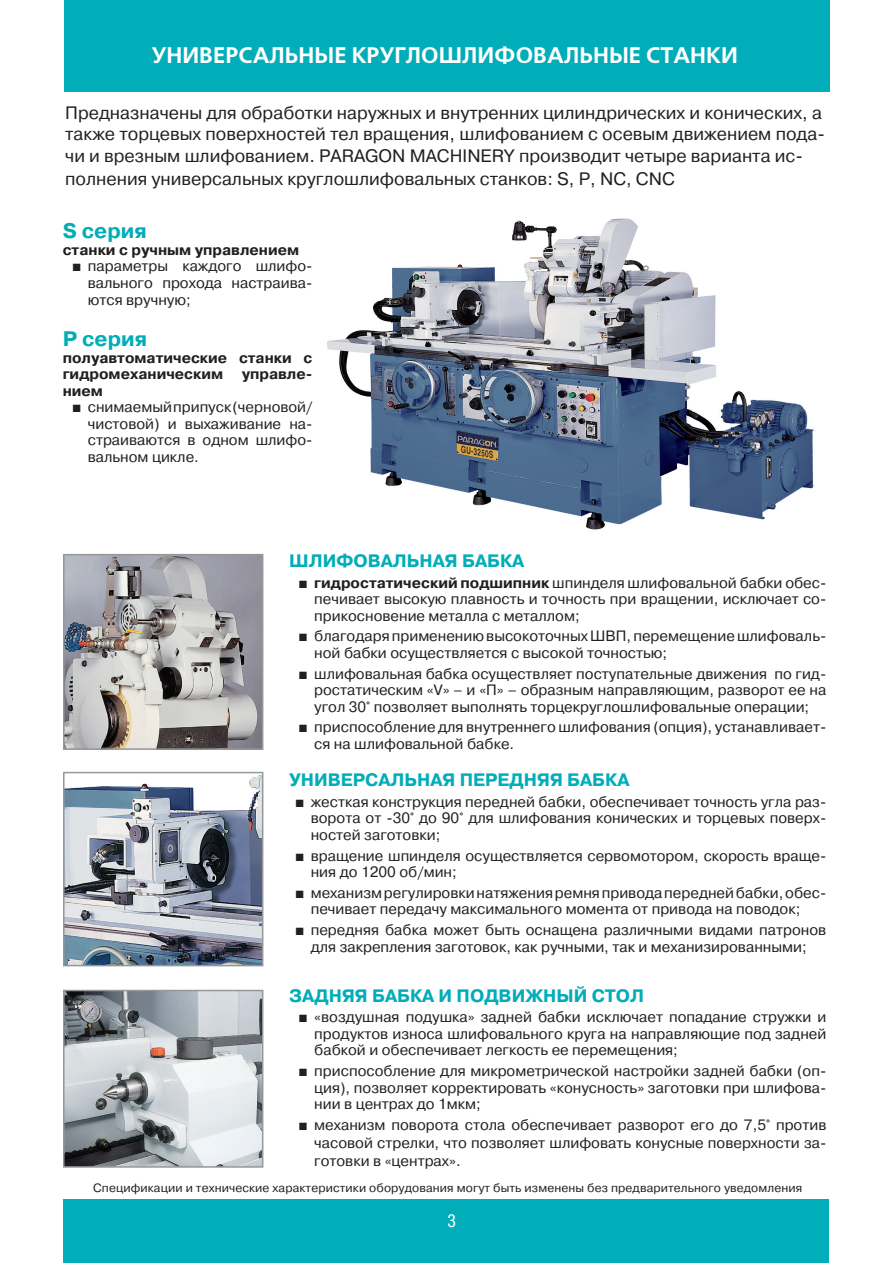
<style>
.page{position:relative;width:893px;height:1263px;background:#fff}
.page>*{position:absolute;margin:0;border:0;box-sizing:border-box;transform-origin:0 0}
.t1{font:700 22.5px "Free Set C";color:#fff}
.t2{font:700 21px "Pragmatica C";color:#00adb9}
.t3{font:18px/21.6px "Pragmatica C";color:#231f20}
.t4{font:700 18px "Pragmatica C";color:#00adb9}
.t5{font:condensed 18px "Helvetica Neue LTCYR";color:#fff}
.t6{font:15px/16.5px "Pragmatica C";color:#231f20;text-align:justify}
.t7{font:700 15px/16.5px "Pragmatica C";color:#231f20;text-align:justify}
.t8{font:12px "Pragmatica C";letter-spacing:.01em;color:#231f20}
.s1{font-weight:700}
</style>
<div class="page">
<div style="left:65px;top:0;width:765px;height:92px;background:#00adb9"></div>
<div style="left:64px;top:1199px;width:765px;height:64px;background:#00adb9"></div>
<img style="left:327px;top:218px;width:487px;height:312px">
<img style="left:66px;top:557px;width:194px;height:190px">
<div style="left:63px;top:554px;width:200px;height:196px;border:2px solid #95979a"></div>
<img style="left:66px;top:775px;width:194px;height:188px">
<div style="left:63px;top:772px;width:200px;height:194px;border:2px solid #95979a"></div>
<img style="left:66px;top:993px;width:194px;height:172px">
<div style="left:63px;top:990px;width:200px;height:178px;border:2px solid #95979a"></div>
<h1 class="t1" style="left:152px;top:42px;width:588px">Универсальные круглошлифовальные станки</h1>
<p class="t3" style="left:65px;top:102px;width:761px">Предназначены для обработки наружных и внутренних цилиндрических и конических, а также торцевых поверхностей тел вращения, шлифованием с осевым движением пода&shy;чи и врезным шлифованием. PARAGON MACHINERY производит четыре варианта иc-</p>
<p class="t3" style="left:65px;top:169px;width:611px">полнения универсальных круглошлифовальных станков: S, P, NC, CNC</p>
<h2 class="t2" style="left:63px;top:220px;width:85px">S серия</h2>
<p class="t7" style="left:63px;top:242px;width:238px">станки с ручным управлением</p>
<p class="t6" style="left:88px;top:258px;width:226px">параметры каждого шлифо&shy;вального прохода настраива&shy;ются вручную;</p>
<h2 class="t2" style="left:63px;top:328px;width:86px">P серия</h2>
<p class="t7" style="left:63px;top:350px;width:251px">полуавтоматические станки с гидромеханическим управле&shy;нием</p>
<p class="t6" style="left:88px;top:399px;width:226px">снимаемый припуск (черновой/ чистовой) и выхаживание на&shy;страиваются в одном шлифо&shy;вальном цикле.</p>
<p class="t4" style="left:289px;top:551px;width:237px">ШЛИФОВАЛЬНАЯ БАБКА</p>
<p class="t6" style="left:314px;top:574px;width:514px"><span class="s1">гидростатический подшипник</span> шпинделя шлифовальной бабки обес&shy;печивает высокую плавность и точность при вращении, исключает со&shy;прикосновение металла с металлом;</p>
<p class="t6" style="left:314px;top:628px;width:514px">благодаря применению высокоточных ШВП, перемещение шлифоваль&shy;ной бабки осуществляется с высокой точностью;</p>
<p class="t6" style="left:314px;top:665px;width:514px">шлифовальная бабка осуществляет поступательные движения по гид&shy;ростатическим «V» – и «П» – образным направляющим, разворот ее на угол 30° позволяет выполнять торцекруглошлифовальные операции;</p>
<p class="t6" style="left:314px;top:719px;width:514px">приспособление для внутреннего шлифования (опция), устанавливает&shy;ся на шлифовальной бабке.</p>
<p class="t4" style="left:289px;top:770px;width:342px">УНИВЕРСАЛЬНАЯ ПЕРЕДНЯЯ БАБКА</p>
<p class="t6" style="left:311px;top:794px;width:517px">жесткая конструкция передней бабки, обеспечивает точность угла раз&shy;ворота от -30° до 90° для шлифования конических и торцевых поверх&shy;ностей заготовки;</p>
<p class="t6" style="left:311px;top:847px;width:517px">вращение шпинделя осуществляется сервомотором, скорость враще&shy;ния до 1200 об/мин;</p>
<p class="t6" style="left:311px;top:885px;width:517px">механизм регулировки натяжения ремня привода передней бабки, обес&shy;печивает передачу максимального момента от привода на поводок;</p>
<p class="t6" style="left:311px;top:922px;width:517px">передняя бабка может быть оснащена различными видами патронов для закрепления заготовок, как ручными, так и механизированными;</p>
<p class="t4" style="left:289px;top:986px;width:357px">ЗАДНЯЯ БАБКА И ПОДВИЖНЫЙ СТОЛ</p>
<p class="t6" style="left:314px;top:1009px;width:514px">«воздушная подушка» задней бабки исключает попадание стружки и продуктов износа шлифовального круга на направляющие под задней бабкой и обеспечивает легкость ее перемещения;</p>
<p class="t6" style="left:314px;top:1063px;width:514px">приспособление для микрометрической настройки задней бабки (оп&shy;ция), позволяет корректировать «конусность» заготовки при шлифова&shy;нии в центрах до 1мкм;</p>
<p class="t6" style="left:314px;top:1116px;width:514px;line-height:18px">механизм поворота стола обеспечивает разворот его до 7,5° против часовой стрелки, что позволяет шлифовать конусные поверхности за&shy;готовки в «центрах».</p>
<p class="t8" style="left:93px;top:1181px;width:710px">Спецификации и технические характеристики оборудования могут быть изменены без предварительного уведомления</p>
<p class="t5" style="left:447px;top:1210px;width:10px">3</p>
</div>
